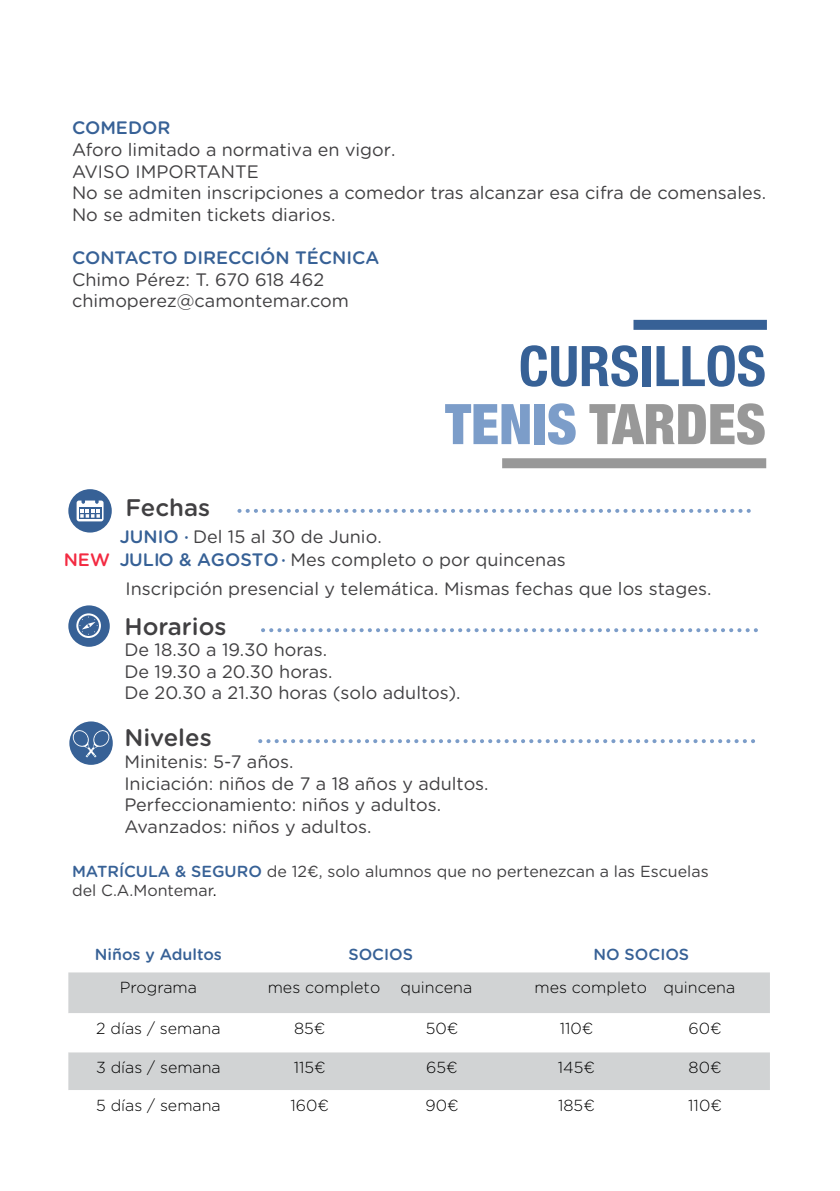
<style>
.page{position:relative;width:840px;height:1191px;background:#fff}
.page>*{position:absolute;margin:0;border:0;box-sizing:border-box;transform-origin:0 0}
.t1{font:700 condensed 56px/58px "Helvetica Neue";color:#376196;text-align:right}
.t2{font:500 24px "Gotham Rounded";color:#414042}
.t3{font:18px/21.6px "Gotham Rounded";color:#414042}
.t4{font:500 18px "Gotham Rounded";color:#376196}
.t5{font:300 18px "Gotham Rounded";color:#414042}
.t6{font:300 16px "Gotham Rounded";color:#000}
.t7{font:16px/19.2px "Gotham Rounded";color:#414042}
.t8{font:500 16px "Gotham Rounded";color:#376196}
.s1{font-weight:900;color:#7c9dc9}
.s2{font-weight:900;color:#989898}
.s3{font-weight:500;color:#376196}
.s4{font-weight:500;color:#f32a41}
.s5{color:#000}
</style>
<div class="page">
<div style="left:633px;top:320px;width:133px;height:10px;background:#376196"></div>
<div style="left:502px;top:458px;width:263px;height:10px;background:#989898"></div>
<div style="left:68px;top:972px;width:701px;height:41px;background:#d1d3d4"></div>
<div style="left:68px;top:1052px;width:701px;height:38px;background:#d1d3d4"></div>
<svg style="left:239px;top:509px;width:512px;height:4px"></svg>
<div style="left:68px;top:489px;width:44px;height:43px;background:#376196;border-radius:50%"></div>
<svg style="left:77px;top:500px;width:26px;height:21px"></svg>
<div style="left:68px;top:605px;width:42px;height:42px;background:#376196;border-radius:50%"></div>
<svg style="left:76px;top:613px;width:25px;height:25px"></svg>
<svg style="left:78px;top:615px;width:21px;height:21px"></svg>
<svg style="left:79px;top:616px;width:19px;height:19px"></svg>
<svg style="left:263px;top:628px;width:493px;height:4px"></svg>
<div style="left:69px;top:721px;width:44px;height:44px;background:#376196;border-radius:50%"></div>
<svg style="left:72px;top:729px;width:38px;height:28px"></svg>
<svg style="left:260px;top:739px;width:495px;height:4px"></svg>
<p class="t4" style="left:72px;top:115px;width:100px">COMEDOR</p>
<p class="t3" style="left:72px;top:138px;width:695px">Aforo limitado a normativa en vigor.<br>AVISO IMPORTANTE<br>No se admiten inscripciones a comedor tras alcanzar esa cifra de comensales.<br>No se admiten tickets diarios.</p>
<p class="t4" style="left:72px;top:245px;width:308px">CONTACTO DIRECCIÓN TÉCNICA</p>
<p class="t3" style="left:72px;top:268px;width:278px">Chimo Pérez: T. 670 618 462 chimoperez@camontemar.com</p>
<h1 class="t1" style="left:445px;top:333px;width:322px">CURSILLOS<br><span class="s1">TENIS</span> <span class="s2">TARDES</span></h1>
<h2 class="t2" style="left:125px;top:490px;width:86px">Fechas</h2>
<p class="t3" style="left:120px;top:525px;width:263px"><span class="s3">JUNIO ·</span> Del 15 al 30 de Junio.</p>
<p class="t3" style="left:64px;top:548px;width:503px"><span class="s4">NEW</span> <span class="s3">JULIO &amp; AGOSTO·</span> Mes completo o por quincenas</p>
<p class="t3" style="left:125px;top:577px;width:587px">Inscripción presencial y telemática. Mismas fechas que los stages.</p>
<h2 class="t2" style="left:124px;top:609px;width:104px">Horarios</h2>
<p class="t3" style="left:124px;top:638px;width:337px">De 18.30 a 19.30 horas.<br>De 19.30 a 20.30 horas.<br>De 20.30 a 21.30 horas (solo adultos).</p>
<h2 class="t2" style="left:124px;top:721px;width:89px">Niveles</h2>
<p class="t3" style="left:124px;top:750px;width:365px">Minitenis: 5-7 años.<br>Iniciación: niños de 7 a 18 años y adultos.<br>Perfeccionamiento: niños y adultos.<br>Avanzados: niños y adultos.</p>
<p class="t5" style="left:397px;top:568px;width:6px">.</p>
<p class="t7" style="left:72px;top:861px;width:637px"><span class="s3">MATRÍCULA &amp; SEGURO</span> de 12€, solo alumnos que no pertenezcan a las Escuelas del C.A.Montemar<span class="s5">.</span></p>
<p class="t8" style="left:95px;top:942px;width:128px">Niños y Adultos</p>
<p class="t8" style="left:348px;top:942px;width:66px">SOCIOS</p>
<p class="t8" style="left:593px;top:942px;width:97px">NO SOCIOS</p>
<p class="t6" style="left:120px;top:977px;width:79px">Programa</p>
<p class="t6" style="left:267px;top:977px;width:114px">mes completo</p>
<p class="t6" style="left:400px;top:977px;width:73px">quincena</p>
<p class="t6" style="left:534px;top:977px;width:202px">mes completo quincena</p>
<p class="t6" style="left:96px;top:1017px;width:126px">2 días / semana</p>
<p class="t6" style="left:294px;top:1017px;width:33px">85€</p>
<p class="t6" style="left:425px;top:1017px;width:34px">50€</p>
<p class="t6" style="left:559px;top:1017px;width:35px">110€</p>
<p class="t6" style="left:688px;top:1017px;width:35px">60€</p>
<p class="t6" style="left:96px;top:1056px;width:126px">3 días / semana</p>
<p class="t6" style="left:294px;top:1056px;width:33px">115€</p>
<p class="t6" style="left:426px;top:1056px;width:33px">65€</p>
<p class="t6" style="left:557px;top:1056px;width:39px">145€</p>
<p class="t6" style="left:688px;top:1056px;width:34px">80€</p>
<p class="t6" style="left:96px;top:1094px;width:126px">5 días / semana</p>
<p class="t6" style="left:290px;top:1094px;width:40px">160€</p>
<p class="t6" style="left:425px;top:1094px;width:35px">90€</p>
<p class="t6" style="left:558px;top:1094px;width:38px">185€</p>
<p class="t6" style="left:687px;top:1094px;width:35px">110€</p>
</div>
